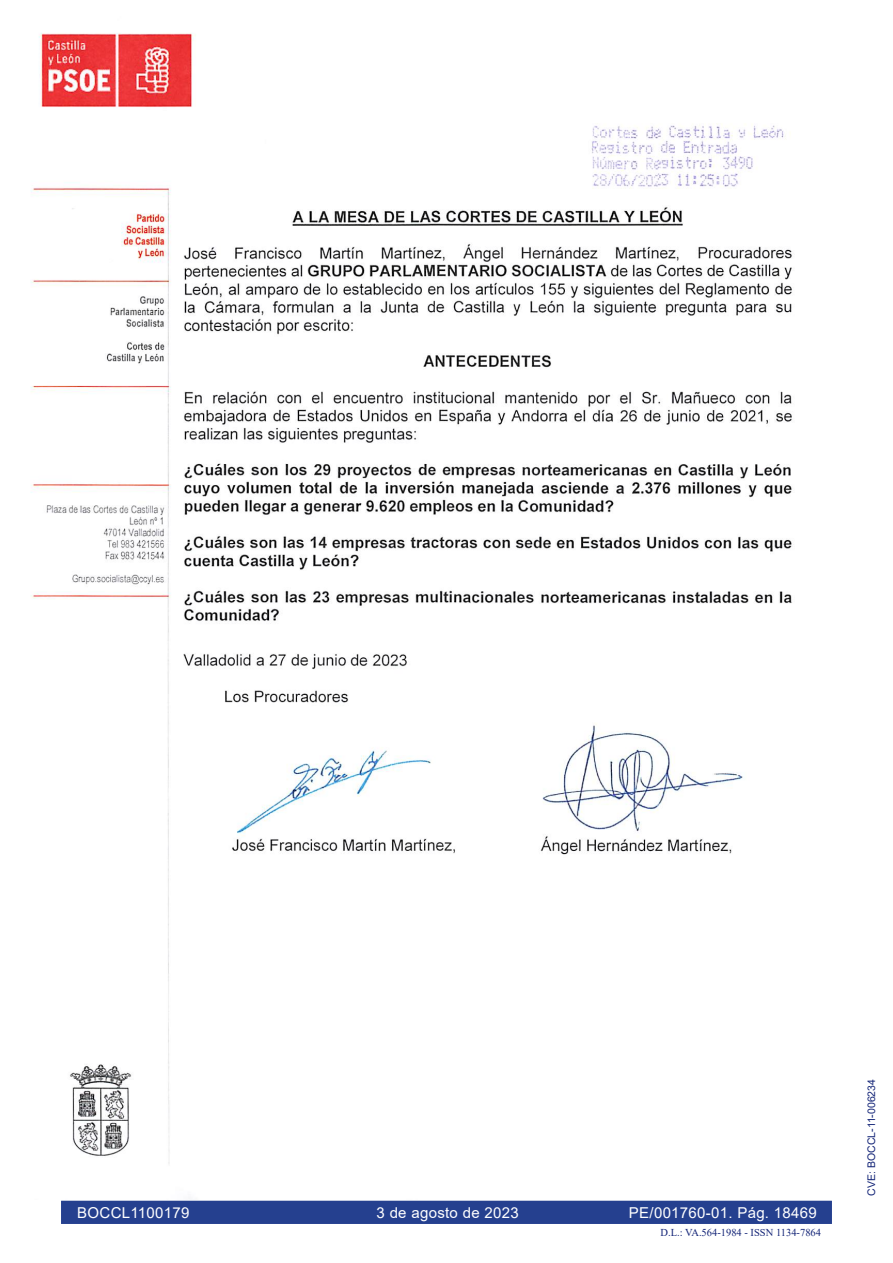
<style>
.page{position:relative;width:893px;height:1263px;background:#fff}
.page>*{position:absolute;margin:0;border:0;box-sizing:border-box;transform-origin:0 0}
.E_CVE{font:15px "Arial";letter-spacing:.02em;color:#fff}
.t1{font:10.5px "Times New Roman";color:#132477}
.t2{font:10.5px "Arial";color:#132477}
</style>
<div class="page">
<div style="left:60px;top:1200px;width:773px;height:25px;background:#25408f"></div>
<div style="left:60px;top:1199px;width:773px;height:26px;border:2px solid #fff"></div>
<img style="left:30px;top:33px;width:803px;height:1167px">
<p class="E_CVE" style="left:77px;top:1202px;width:114px">BOCCL1100179</p>
<p class="E_CVE" style="left:377px;top:1202px;width:144px">3 de agosto de 2023</p>
<p class="E_CVE" style="left:629px;top:1202px;width:189px">PE/001760-01. Pág. 18469</p>
<p class="t1" style="left:661px;top:1225px;width:162px">D.L.: VA.564-1984 - ISSN 1134-7864</p>
<p class="t2" style="left:864px;top:1195px;width:118px;rotate:-90deg">CVE: BOCCL-11-006234</p>
</div>
